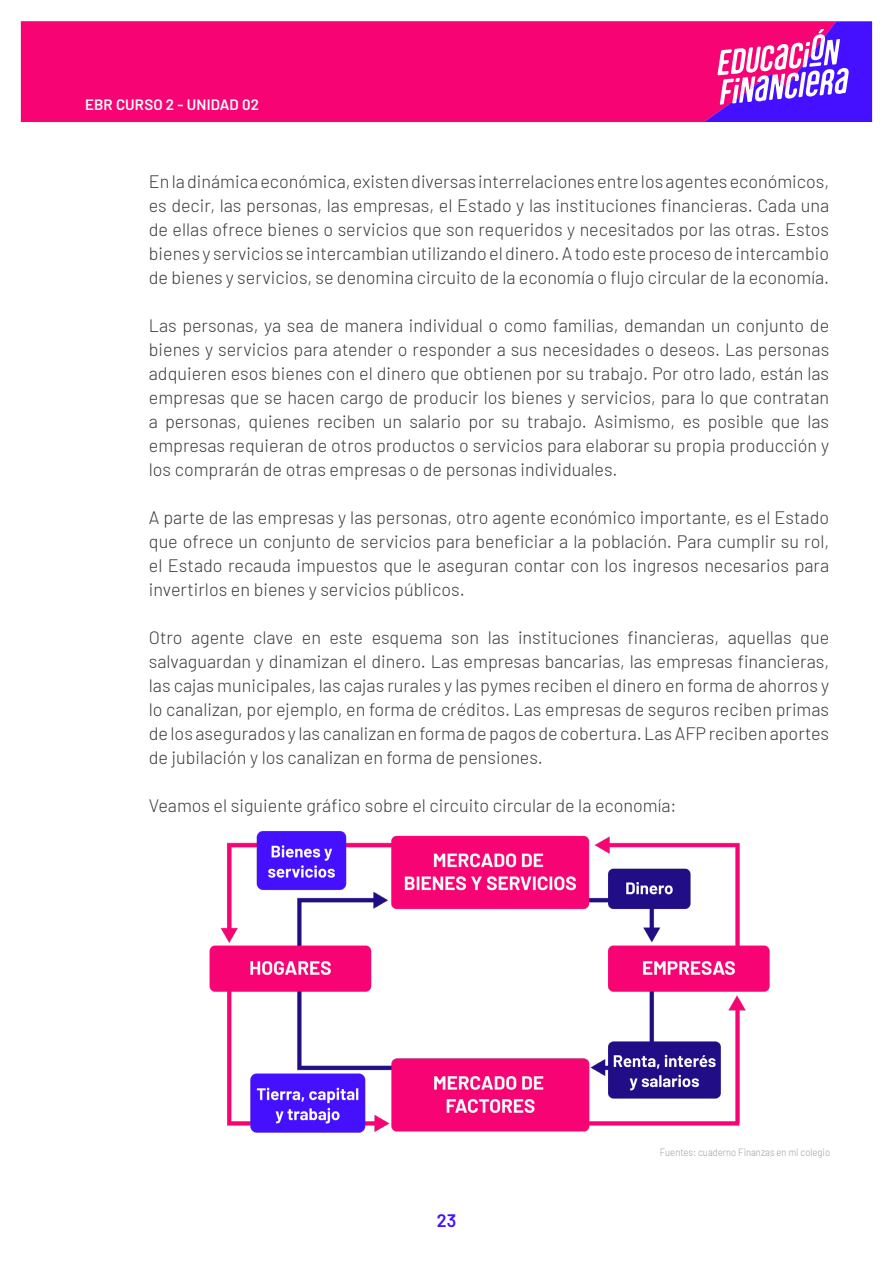
<style>
.page{position:relative;width:893px;height:1263px;background:#fff}
.page>*{position:absolute;margin:0;border:0;box-sizing:border-box;transform-origin:0 0}
.t1{font:300 18px/24px "Barlow";color:#3a3b3b;text-align:justify}
.t2{font:600 18px "Barlow";color:#450fff}
.t3{font:600 15px "Barlow";letter-spacing:.01em;color:#fff}
.t4{font:300 10.5px "Barlow";color:#9d9d9c;scale:.9 1}
</style>
<div class="page">
<div style="left:21px;top:21px;width:683px;height:101px;background:#f80373"></div>
<svg style="left:704px;top:21px;width:168px;height:101px"></svg>
<img style="left:209px;top:831px;width:561px;height:302px">
<p class="t3" style="left:85px;top:93px;width:176px">EBR CURSO 2 - UNIDAD 02</p>
<p class="t1" style="left:149px;top:168px;width:682px">En la dinámica económica, existen diversas interrelaciones entre los agentes económicos, es decir, las personas, las empresas, el Estado y las instituciones financieras. Cada una de ellas ofrece bienes o servicios que son requeridos y necesitados por las otras. Estos bienes y servicios se intercambian utilizando el dinero. A todo este proceso de intercambio de bienes y servicios, se denomina circuito de la economía o flujo circular de la economía.</p>
<p class="t1" style="left:149px;top:312px;width:682px">Las personas, ya sea de manera individual o como familias, demandan un conjunto de bienes y servicios para atender o responder a sus necesidades o deseos. Las personas adquieren esos bienes con el dinero que obtienen por su trabajo. Por otro lado, están las empresas que se hacen cargo de producir los bienes y servicios, para lo que contratan a personas, quienes reciben un salario por su trabajo. Asimismo, es posible que las empresas requieran de otros productos o servicios para elaborar su propia producción y los comprarán de otras empresas o de personas individuales.</p>
<p class="t1" style="left:149px;top:504px;width:682px">A parte de las empresas y las personas, otro agente económico importante, es el Estado que ofrece un conjunto de servicios para beneficiar a la población. Para cumplir su rol, el Estado recauda impuestos que le aseguran contar con los ingresos necesarios para invertirlos en bienes y servicios públicos.</p>
<p class="t1" style="left:149px;top:624px;width:682px">Otro agente clave en este esquema son las instituciones financieras, aquellas que salvaguardan y dinamizan el dinero. Las empresas bancarias, las empresas financieras, las cajas municipales, las cajas rurales y las pymes reciben el dinero en forma de ahorros y lo canalizan, por ejemplo, en forma de créditos. Las empresas de seguros reciben primas de los asegurados y las canalizan en forma de pagos de cobertura. Las AFP reciben aportes de jubilación y los canalizan en forma de pensiones.</p>
<p class="t1" style="left:149px;top:792px;width:529px">Veamos el siguiente gráfico sobre el circuito circular de la economía:</p>
<p class="t2" style="left:437px;top:1207px;width:21px">23</p>
<p class="t4" style="left:660px;top:1145px;width:191px">Fuentes: cuaderno Finanzas en mi colegio</p>
</div>
